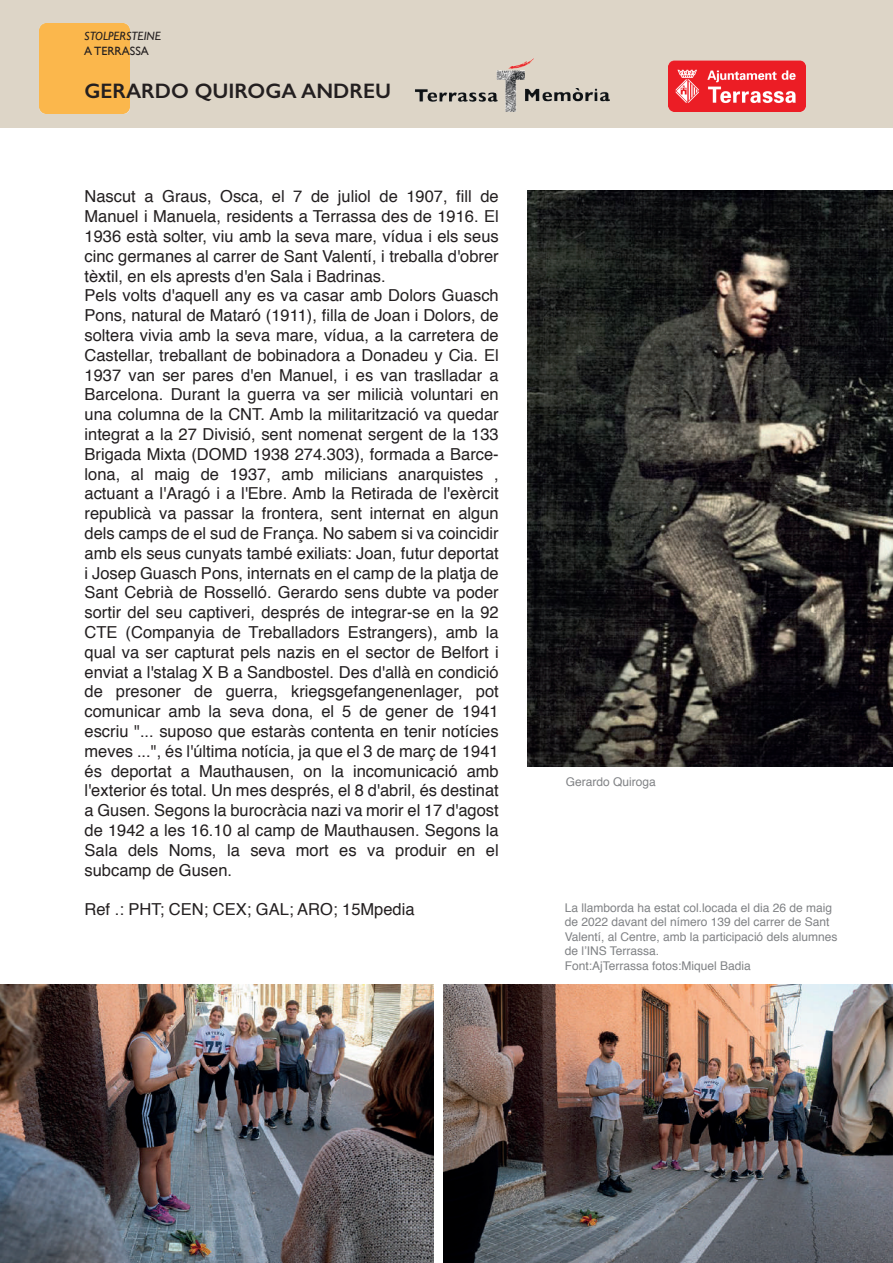
<style>
.page{position:relative;width:893px;height:1263px;background:#fff}
.page>*{position:absolute;margin:0;border:0;box-sizing:border-box;transform-origin:0 0}
.t1{font:600 21px "Gill Sans";color:#231f20}
.t2{font:16.5px/19.8px "Helvetica";color:#231f20}
.t3{font:12px/14.4px "Helvetica";color:#808285}
.t4{font:italic 12px "Gill Sans";color:#231f20}
.t5{font:12px "Gill Sans";color:#231f20}
</style>
<div class="page">
<div style="left:0;top:0;width:893px;height:127px;background:#ddd5c7"></div>
<img style="left:668px;top:60px;width:137px;height:52px">
<img style="left:415px;top:58px;width:194px;height:54px">
<div style="left:39px;top:23px;width:90px;height:91px;background:#fbb74c"></div>
<img style="left:527px;top:191px;width:366px;height:575px">
<img style="left:0;top:984px;width:433px;height:279px">
<img style="left:444px;top:984px;width:449px;height:279px">
<p class="t4" style="left:84px;top:29px;width:78px">STOLPERSTEINE</p>
<p class="t5" style="left:84px;top:44px;width:66px">A TERRASSA</p>
<p class="t1" style="left:85px;top:78px;width:308px">GERARDO QUIROGA ANDREU</p>
<p class="t2" style="left:85px;top:187px;width:416px">Nascut a Graus, Osca, el 7 de juliol de 1907, fill de Manuel i Manuela, residents a Terrassa des de 1916. El 1936 està solter, viu amb la seva mare, vídua i els seus cinc germanes al carrer de Sant Valentí, i treballa d'obrer tèxtil, en els aprests d'en Sala i Badrinas.<br>Pels volts d'aquell any es va casar amb Dolors Guasch Pons, natural de Mataró (1911), filla de Joan i Dolors, de soltera vivia amb la seva mare, vídua, a la carretera de Castellar, treballant de bobinadora a Donadeu y Cia. El 1937 van ser pares d'en Manuel, i es van traslladar a Barcelona. Durant la guerra va ser milicià voluntari en una columna de la CNT. Amb la militarització va quedar integrat a la 27 Divisió, sent nomenat sergent de la 133<br>Brigada Mixta (DOMD 1938 274.303), formada a Barce&shy;lona, al maig de 1937, amb milicians anarquistes , actuant a l'Aragó i a l'Ebre. Amb la Retirada de l'exèrcit republicà va passar la frontera, sent internat en algun dels camps de el sud de França. No sabem si va coincidir amb els seus cunyats també exiliats: Joan, futur deportat i Josep Guasch Pons, internats en el camp de la platja de Sant Cebrià de Rosselló. Gerardo sens dubte va poder sortir del seu captiveri, després de integrar-se en la 92<br>CTE (Companyia de Treballadors Estrangers), amb la qual va ser capturat pels nazis en el sector de Belfort i enviat a l'stalag X B a Sandbostel. Des d'allà en condició de presoner de guerra, kriegsgefangenenlager, pot comunicar amb la seva dona, el 5 de gener de 1941 escriu "... suposo que estaràs contenta en tenir notícies meves ...", és l'última notícia, ja que el 3 de març de 1941 és deportat a Mauthausen, on la incomunicació amb l'exterior és total. Un mes després, el 8 d'abril, és destinat a Gusen. Segons la burocràcia nazi va morir el 17 d'agost de 1942 a les 16.10 al camp de Mauthausen. Segons la Sala dels Noms, la seva mort es va produir en el subcamp de Gusen.</p>
<p class="t2" style="left:85px;top:900px;width:332px">Ref .: PHT; CEN; CEX; GAL; ARO; 15Mpedia</p>
<p class="t3" style="left:566px;top:775px;width:92px">Gerardo Quiroga</p>
<p class="t3" style="left:565px;top:901px;width:274px">La llamborda ha estat col.locada el dia 26 de maig de 2022 davant del nímero 139 del carrer de Sant Valentí, al Centre, amb la participació dels alumnes de l’INS Terrassa.<br>Font:AjTerrassa fotos:Miquel Badia</p>
</div>
